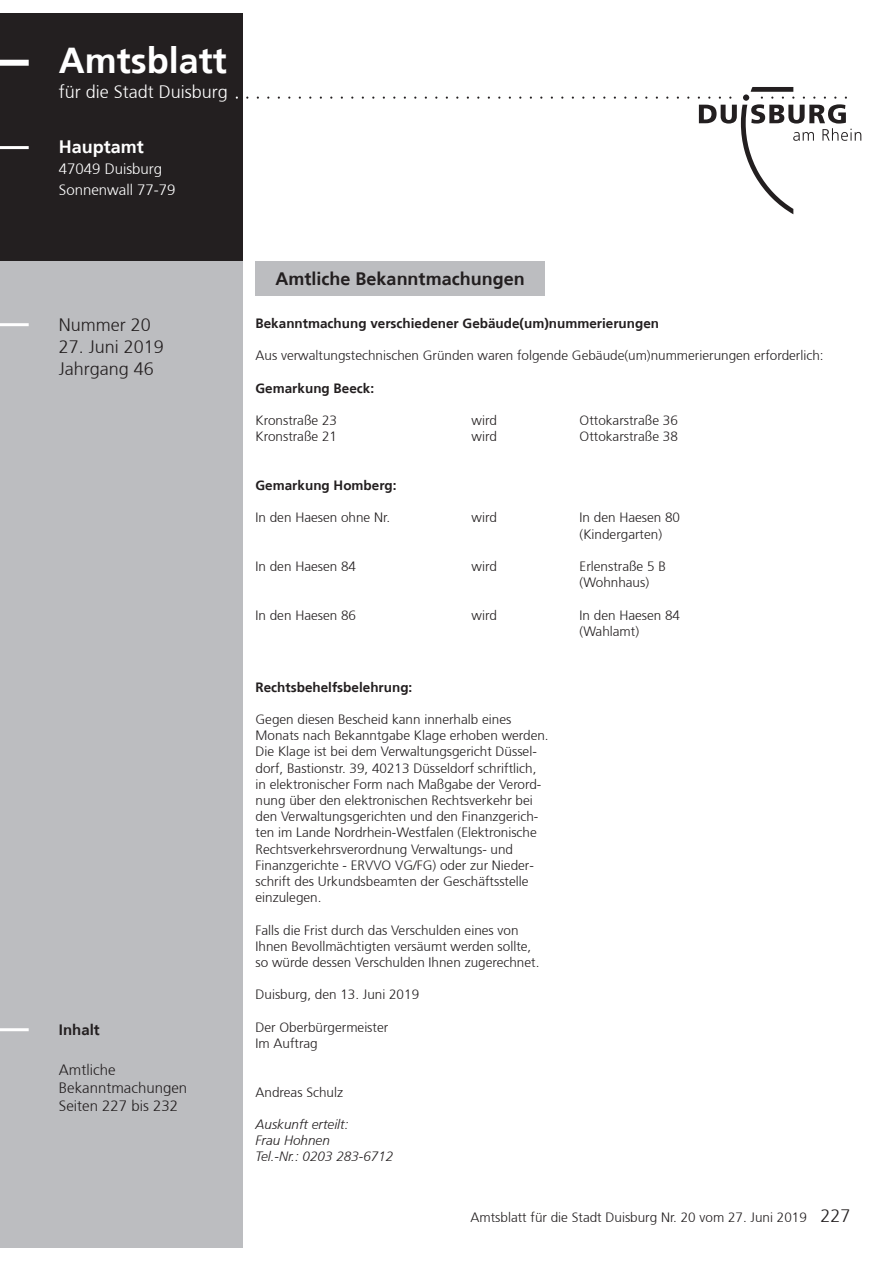
<style>
.page{position:relative;width:893px;height:1263px;background:#fff}
.page>*{position:absolute;margin:0;border:0;box-sizing:border-box;transform-origin:0 0}
.t1{font:150px "Duisburg Logo";color:#231f20}
.t2{font:700 36px "Frutiger 65";color:#fff}
.Nummer_Datum_Jahrgan{font:300 18px "Frutiger 45";color:#231f20}
.t3{font:700 18px "Frutiger 65";color:#231f20}
.Adresse_Kopf{font:300 18px "Frutiger 45";color:#fff}
.Adresse_Kopf-2{font:700 18px "Frutiger 65";color:#fff}
.t4{font:300 15px "Frutiger 45";color:#231f20}
.Adresse_Kopf-3{font:300 15px "Frutiger 45";color:#fff}
.t5{font:700 15px "Frutiger 65";color:#231f20}
.Fließtext{font:300 13.5px/16.2px "Frutiger 45";color:#231f20}
.Fließtext-2{font:700 13.5px "Frutiger 65";color:#231f20}
.Fußzeile{font:300 13.5px "Frutiger 45";color:#231f20}
.Fließtext-3{font:italic 300 13.5px "Frutiger 46";color:#231f20}
.s1{color:#fff}
</style>
<div class="page">
<div style="left:0;top:13px;width:242px;height:251px;background:#231f20"></div>
<div style="left:0;top:261px;width:242px;height:987px;background:#bcbdc0"></div>
<div style="left:0;top:60px;width:29px;height:6px;background:#fff"></div>
<hr style="left:0;top:146px;width:29px;height:3px;background:#fff">
<hr style="left:0;top:323px;width:29px;height:3px;background:#fff">
<hr style="left:0;top:1028px;width:29px;height:3px;background:#fff">
<div style="left:256px;top:261px;width:289px;height:35px;background:#bcbdc0"></div>
<p class="t2" style="left:59px;top:39px;width:170px">Amtsblatt</p>
<p class="Adresse_Kopf" style="left:59px;top:82px;width:171px">für die Stadt Duisburg</p>
<p class="Adresse_Kopf-2" style="left:59px;top:137px;width:87px">Hauptamt</p>
<p class="Adresse_Kopf-3" style="left:59px;top:161px;width:105px">47049 Duisburg</p>
<p class="Adresse_Kopf-3" style="left:59px;top:182px;width:118px">Sonnenwall 77-79</p>
<p class="t1" style="left:236px;top:-41px;width:627px"><span class="s1">.</span>.......................................L</p>
<p class="Nummer_Datum_Jahrgan" style="left:59px;top:315px;width:94px">Nummer 20</p>
<p class="Nummer_Datum_Jahrgan" style="left:59px;top:337px;width:107px">27. Juni 2019</p>
<p class="Nummer_Datum_Jahrgan" style="left:59px;top:358px;width:97px">Jahrgang 46</p>
<p class="t5" style="left:59px;top:1021px;width:42px">Inhalt</p>
<p class="t4" style="left:59px;top:1061px;width:58px">Amtliche</p>
<p class="t4" style="left:59px;top:1079px;width:130px">Bekanntmachungen</p>
<p class="t4" style="left:59px;top:1097px;width:121px">Seiten 227 bis 232</p>
<p class="t3" style="left:276px;top:268px;width:251px">Amtliche Bekanntmachungen</p>
<p class="Fließtext-2" style="left:256px;top:315px;width:405px">Bekanntmachung verschiedener Gebäude(um)nummerierungen</p>
<p class="Fließtext" style="left:256px;top:348px;width:570px">Aus verwaltungstechnischen Gründen waren folgende Gebäude(um)nummerierungen erforderlich:</p>
<p class="Fließtext-2" style="left:256px;top:380px;width:120px">Gemarkung Beeck:</p>
<p class="Fließtext" style="left:256px;top:413px;width:83px">Kronstraße 23</p>
<p class="Fließtext" style="left:472px;top:413px;width:27px">wird</p>
<p class="Fließtext" style="left:580px;top:413px;width:100px">Ottokarstraße 36</p>
<p class="Fließtext" style="left:256px;top:429px;width:83px">Kronstraße 21</p>
<p class="Fließtext" style="left:472px;top:429px;width:27px">wird</p>
<p class="Fließtext" style="left:580px;top:429px;width:100px">Ottokarstraße 38</p>
<p class="Fließtext-2" style="left:256px;top:477px;width:143px">Gemarkung Homberg:</p>
<p class="Fließtext" style="left:256px;top:510px;width:136px">In den Haesen ohne Nr.</p>
<p class="Fließtext" style="left:472px;top:510px;width:27px">wird</p>
<p class="Fließtext" style="left:580px;top:510px;width:102px">In den Haesen 80</p>
<p class="Fließtext" style="left:580px;top:526px;width:84px">(Kindergarten)</p>
<p class="Fließtext" style="left:256px;top:558px;width:102px">In den Haesen 84</p>
<p class="Fließtext" style="left:472px;top:558px;width:27px">wird</p>
<p class="Fließtext" style="left:580px;top:558px;width:88px">Erlenstraße 5 B</p>
<p class="Fließtext" style="left:580px;top:575px;width:71px">(Wohnhaus)</p>
<p class="Fließtext" style="left:256px;top:607px;width:102px">In den Haesen 86</p>
<p class="Fließtext" style="left:472px;top:607px;width:27px">wird</p>
<p class="Fließtext" style="left:580px;top:607px;width:102px">In den Haesen 84</p>
<p class="Fließtext" style="left:580px;top:623px;width:61px">(Wahlamt)</p>
<p class="Fließtext-2" style="left:256px;top:679px;width:158px">Rechtsbehelfsbelehrung:</p>
<p class="Fließtext" style="left:256px;top:711px;width:295px">Gegen diesen Bescheid kann innerhalb eines Monats nach Bekanntgabe Klage erhoben werden.<br>Die Klage ist bei dem Verwaltungsgericht Düssel&shy;dorf, Bastionstr. 39, 40213 Düsseldorf schriftlich, in elektronischer Form nach Maßgabe der Verord&shy;nung über den elektronischen Rechtsverkehr bei den Verwaltungsgerichten und den Finanzgerich&shy;ten im Lande Nordrhein-Westfalen (Elektronische Rechtsverkehrsverordnung Verwaltungs- und Finanzgerichte - ERVVO VG/FG) oder zur Nieder&shy;schrift des Urkundsbeamten der Geschäftsstelle einzulegen.</p>
<p class="Fließtext" style="left:256px;top:922px;width:285px">Falls die Frist durch das Verschulden eines von<br>Ihnen Bevollmächtigten versäumt werden sollte, so würde dessen Verschulden Ihnen zugerechnet.</p>
<p class="Fließtext" style="left:256px;top:987px;width:165px">Duisburg, den 13. Juni 2019</p>
<p class="Fließtext" style="left:256px;top:1019px;width:134px">Der Oberbürgermeister</p>
<p class="Fließtext" style="left:256px;top:1035px;width:64px">Im Auftrag</p>
<p class="Fließtext" style="left:256px;top:1084px;width:89px">Andreas Schulz</p>
<p class="Fließtext-3" style="left:256px;top:1117px;width:95px">Auskunft erteilt:</p>
<p class="Fließtext-3" style="left:256px;top:1133px;width:76px">Frau Hohnen</p>
<p class="Fließtext-3" style="left:256px;top:1149px;width:139px">Tel.-Nr.: 0203 283-6712</p>
<p class="Fußzeile" style="left:470px;top:1210px;width:338px">Amtsblatt für die Stadt Duisburg Nr. 20 vom 27. Juni 2019</p>
<p class="Nummer_Datum_Jahrgan" style="left:820px;top:1206px;width:32px">227</p>
</div>
